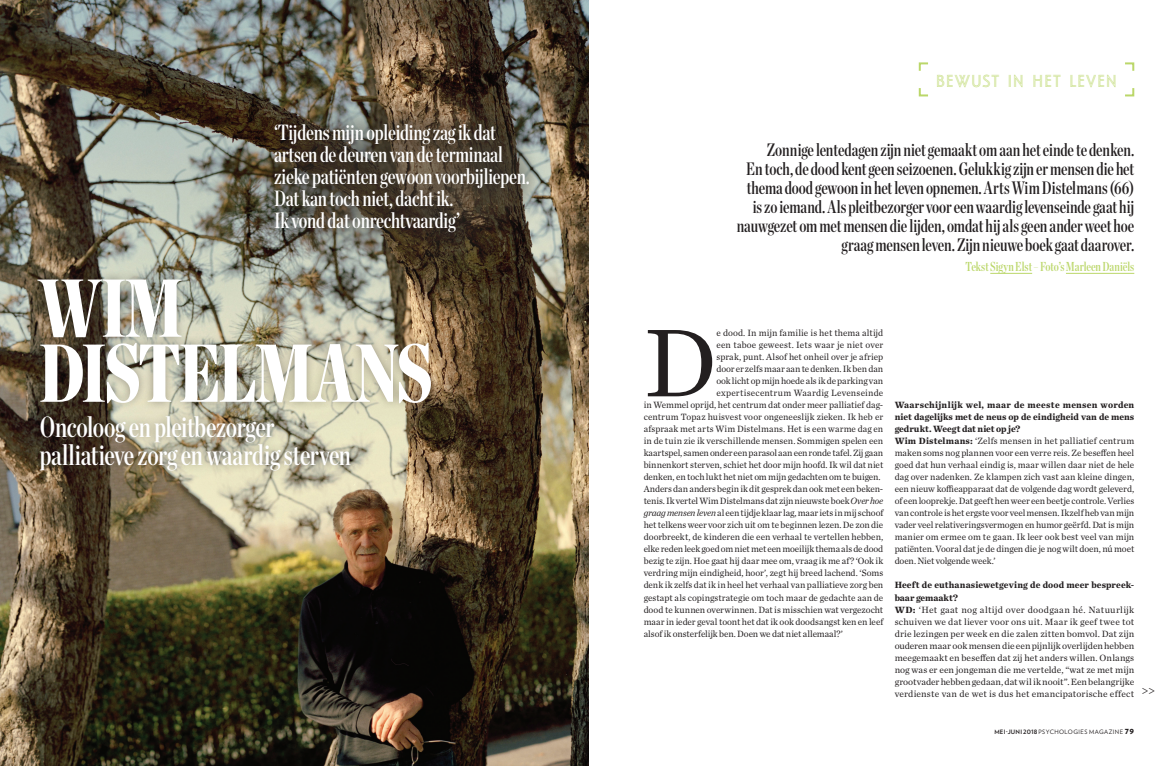
<style>
.page{position:relative;width:1174px;height:766px;background:#fff}
.page>*{position:absolute;margin:0;border:0;box-sizing:border-box;transform-origin:0 0}
.Brood_Lettrine_6L{font:100.7px "Chronicle Text G1";color:#231f20}
.Kop{font:900 82px "Chronicle Disp Comp";letter-spacing:-.01em;color:#fff}
.Kop-2{font:29px "Chronicle Disp Comp Semi";letter-spacing:-.01em;color:#fff}
.t1{font:22px/22px "Chronicle Disp Comp Semi";letter-spacing:-.01em;color:#fff}
.Intro{font:18px/19px "Chronicle Disp Comp Semi";letter-spacing:-.005em;color:#231f20;text-align:right}
.t2{font:16.8px "Landmark Inline";letter-spacing:.035em;color:#bbd76a}
.Tekst-Van_wie{font:13px "Chronicle Disp Comp Semi";color:#bbd76a}
.t3{font:12px "Minion Pro";color:#231f20}
.Brood{font:9.5px/12px "Chronicle Text G1";letter-spacing:-.005em;color:#231f20;text-align:justify}
.Brood_Lettrine_6L-2{font:9.5px/12px "Chronicle Text G1";color:#231f20;text-align:right}
.Brood-2{font:700 9.5px/12px "Chronicle Text G1";letter-spacing:.005em;color:#231f20;text-align:justify}
.t4{font:6px "Verlag";letter-spacing:.075em;color:#231f20}
.s1{font-style:italic}
.s2{font-weight:700}
.s3{font-weight:900;font-size:7px}
</style>
<div class="page">
<img style="left:0;top:0;width:588px;height:765px">
<svg style="left:918px;top:62px;width:10px;height:9px"></svg>
<svg style="left:918px;top:88px;width:10px;height:9px"></svg>
<svg style="left:1125px;top:62px;width:10px;height:9px"></svg>
<svg style="left:1125px;top:88px;width:10px;height:9px"></svg>
<div style="left:29px;top:270px;width:411px;height:142px;background:#231f20;opacity:.4"></div>
<div style="left:31px;top:407px;width:328px;height:72px;background:#231f20;opacity:.4"></div>
<hr style="left:990px;top:273px;width:42px;height:1px;background:#bbd76a">
<hr style="left:1066px;top:273px;width:68px;height:1px;background:#bbd76a">
<svg style="left:337px;top:82px;width:202px;height:202px;background:#4e3e29"></svg>
<svg style="left:254px;top:103px;width:294px;height:148px;background:#534b3e"></svg>
<p class="t1" style="left:274px;top:119px;width:257px">‘Tijdens mijn opleiding zag ik dat artsen de deuren van de terminaal zieke patiënten gewoon voorbijliepen.<br>Dat kan toch niet, dacht ik.<br>Ik vond dat onrechtvaardig’</p>
<p class="Kop" style="left:40px;top:243px;width:144px">WIM</p>
<p class="Kop" style="left:40px;top:308px;width:394px">DISTELMANS</p>
<p class="Kop-2" style="left:40px;top:404px;width:236px">Oncoloog en pleitbezorger</p>
<p class="Kop-2" style="left:40px;top:432px;width:313px">palliatieve zorg en waardig sterven</p>
<p class="t2" style="left:936px;top:70px;width:182px">BEWUST IN HET LEVEN</p>
<p class="Intro" style="left:737px;top:139px;width:399px">Zonnige lentedagen zijn niet gemaakt om aan het einde te denken.<br>En toch, de dood kent geen seizoenen. Gelukkig zijn er mensen die het thema dood gewoon in het leven opnemen. Arts Wim Distelmans (66) is zo iemand. Als pleitbezorger voor een waardig levenseinde gaat hij nauwgezet om met mensen die lijden, omdat hij als geen ander weet hoe graag mensen leven. Zijn nieuwe boek gaat daarover.</p>
<p class="Tekst-Van_wie" style="left:965px;top:257px;width:170px">Tekst Sigyn Elst – Foto’s Marleen Daniëls</p>
<p class="Brood_Lettrine_6L-2" style="left:643px;top:326px;width:241px">e dood. In mijn familie is het thema altijd<br>een taboe geweest. Iets waar je niet over<br>sprak, punt. Alsof het onheil over je afriep<br>door er zelfs maar aan te denken. Ik ben dan<br>ook licht op mijn hoede als ik de parking van expertisecentrum Waardig Levenseinde<br>in Wemmel oprijd, het centrum dat onder meer palliatief dag&shy;centrum Topaz huisvest voor ongeneeslijk zieken. Ik heb er afspraak met arts Wim Distelmans. Het is een warme dag en in de tuin zie ik verschillende mensen. Sommigen spelen een kaartspel, samen onder een parasol aan een ronde tafel. Zij gaan binnenkort sterven, schiet het door mijn hoofd. Ik wil dat niet denken, en toch lukt het niet om mijn gedachten om te buigen.</p>
<p class="Brood" style="left:643px;top:482px;width:241px">Anders dan anders begin ik dit gesprek dan ook met een beken&shy;tenis. Ik vertel Wim Distelmans dat zijn nieuwste boek <span class="s1">Over hoe graag mensen leven</span> al een tijdje klaar lag, maar iets in mij schoof het telkens weer voor zich uit om te beginnen lezen. De zon die doorbreekt, de kinderen die een verhaal te vertellen hebben, elke reden leek goed om niet met een moeilijk thema als de dood bezig te zijn. Hoe gaat hij daar mee om, vraag ik me af? ‘Ook ik verdring mijn eindigheid, hoor’, zegt hij breed lachend. ‘Soms denk ik zelfs dat ik in heel het verhaal van palliatieve zorg ben gestapt als copingstrategie om toch maar de gedachte aan de dood te kunnen overwinnen. Dat is misschien wat vergezocht maar in ieder geval toont het dat ik ook doodsangst ken en leef alsof ik onsterfelijk ben. Doen we dat niet allemaal?’</p>
<p class="Brood_Lettrine_6L" style="left:643px;top:286px;width:75px">D</p>
<p class="Brood-2" style="left:894px;top:398px;width:241px">Waarschijnlijk wel, maar de meeste mensen worden niet dagelijks met de neus op de eindigheid van de mens gedrukt. Weegt dat niet op je?</p>
<p class="Brood" style="left:894px;top:434px;width:241px"><span class="s2">Wim Distelmans:</span> ‘Zelfs mensen in het palliatief centrum maken soms nog plannen voor een verre reis. Ze beseffen heel goed dat hun verhaal eindig is, maar willen daar niet de hele dag over nadenken. Ze klampen zich vast aan kleine dingen, een nieuw koffieapparaat dat de volgende dag wordt geleverd, of een looprekje. Dat geeft hen weer een beetje controle. Verlies van controle is het ergste voor veel mensen. Ikzelf heb van mijn vader veel relativeringsvermogen en humor geërfd. Dat is mijn manier om ermee om te gaan. Ik leer ook best veel van mijn patiënten. Vooral dat je de dingen die je nog wilt doen, nú moet doen. Niet volgende week.’</p>
<p class="Brood-2" style="left:894px;top:578px;width:241px">Heeft de euthanasiewetgeving de dood meer bespreek&shy;baar gemaakt?</p>
<p class="Brood" style="left:894px;top:602px;width:241px"><span class="s2">WD:</span> ‘Het gaat nog altijd over doodgaan hé. Natuurlijk schuiven we dat liever voor ons uit. Maar ik geef twee tot drie lezingen per week en die zalen zitten bomvol. Dat zijn ouderen maar ook mensen die een pijnlijk overlijden hebben meegemaakt en beseffen dat zij het anders willen. Onlangs nog was er een jongeman die me vertelde, “wat ze met mijn grootvader hebben gedaan, dat wil ik nooit”. Een belangrijke verdienste van de wet is dus het emancipatorische effect</p>
<p class="t3" style="left:1141px;top:682px;width:15px">&gt;&gt;</p>
<p class="t4" style="left:994px;top:727px;width:141px"><span class="s2">MEI-JUNI 2018</span> PSYCHOLOGIES MAGAZINE <span class="s3">79</span></p>
</div>
